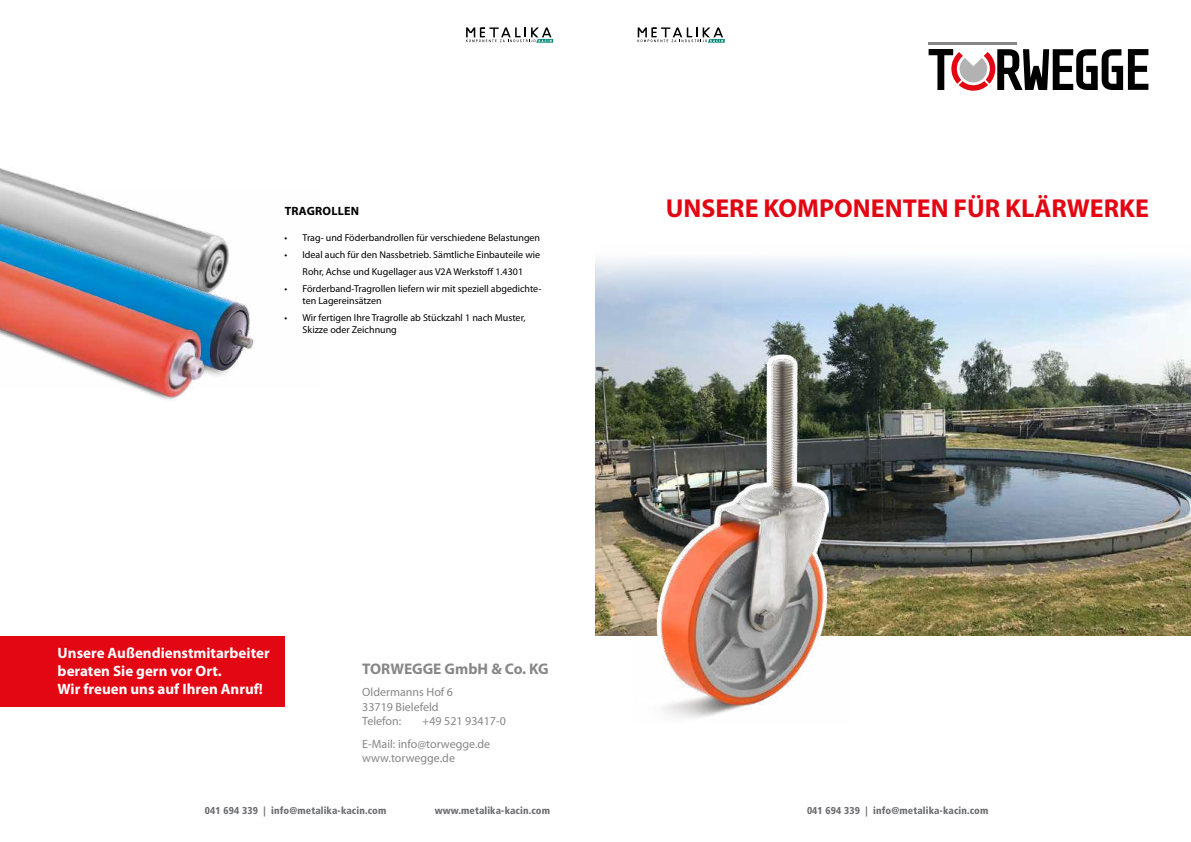
<style>
.page{position:relative;width:1191px;height:842px;background:#fff}
.page>*{position:absolute;margin:0;border:0;box-sizing:border-box;transform-origin:0 0}
.t1{font:700 26px "Myriad Pro";color:#e30613}
.t2{font:700 15.4px "Myriad Pro";color:#878787}
.t3{font:700 15px/18px "Myriad Pro";color:#fff}
.t4{font:12px/14.4px "Myriad Pro";color:#878787}
.t5{font:700 12px "Myriad Pro";letter-spacing:.02em;color:#000}
.t6{font:10px/12px "Myriad Pro";color:#000}
.t7{font:900 condensed 10px "Frutiger";letter-spacing:.01em;color:#6d6e71}
</style>
<div class="page">
<img style="left:0;top:168px;width:64px;height:20px">
<div style="left:0;top:636px;width:284px;height:71px;background:#e30613"></div>
<hr style="left:928px;top:43px;width:89px;height:2px;background:#878787">
<svg style="left:928px;top:49px;width:220px;height:42px"></svg>
<img style="left:595px;top:258px;width:596px;height:377px">
<img style="left:224px;top:240px;width:30px;height:135px">
<img style="left:0;top:188px;width:224px;height:212px">
<svg style="left:630px;top:354px;width:198px;height:282px;background:#90938a"></svg>
<img style="left:634px;top:358px;width:216px;height:360px">
<svg style="left:637px;top:27px;width:87px;height:16px"></svg>
<svg style="left:466px;top:27px;width:87px;height:16px"></svg>
<p class="t5" style="left:285px;top:203px;width:76px">TRAGROLLEN</p>
<p class="t6" style="left:284px;top:232px;width:257px">• Trag- und Föderbandrollen für verschiedene Belastungen</p>
<p class="t6" style="left:284px;top:246px;width:257px;line-height:17px;text-align:center">• Ideal auch für den Nassbetrieb. Sämtliche Einbauteile wie<br>Rohr, Achse und Kugellager aus V2A Werkstoff 1.4301</p>
<p class="t6" style="left:302px;top:283px;width:240px;text-indent:-18px">• Förderband-Tragrollen liefern wir mit speziell abgedichte&shy;ten Lagereinsätzen</p>
<p class="t6" style="left:302px;top:312px;width:224px;text-indent:-18px">• Wir fertigen Ihre Tragrolle ab Stückzahl 1 nach Muster,<br>Skizze oder Zeichnung</p>
<h1 class="t1" style="left:665px;top:191px;width:485px">UNSERE KOMPONENTEN FÜR KLÄRWERKE</h1>
<h3 class="t3" style="left:58px;top:643px;width:214px">Unsere Außendienstmitarbeiter beraten Sie gern vor Ort.<br>Wir freuen uns auf Ihren Anruf!</h3>
<h2 class="t2" style="left:362px;top:659px;width:188px">TORWEGGE GmbH &amp; Co. KG</h2>
<p class="t4" style="left:362px;top:685px;width:92px">Oldermanns Hof 6<br>33719 Bielefeld<br>Telefon:</p>
<p class="t4" style="left:362px;top:710px;width:145px;line-height:22.8px;text-indent:60px">+49 521 93417-0<br>E-Mail: info@torwegge.de</p>
<p class="t4" style="left:362px;top:751px;width:94px">www.torwegge.de</p>
<p class="t7" style="left:205px;top:804px;width:183px">041 694 339 | info@metalika-kacin.com</p>
<p class="t7" style="left:435px;top:804px;width:117px">www.metalika-kacin.com</p>
<p class="t7" style="left:807px;top:804px;width:183px">041 694 339 | info@metalika-kacin.com</p>
</div>
